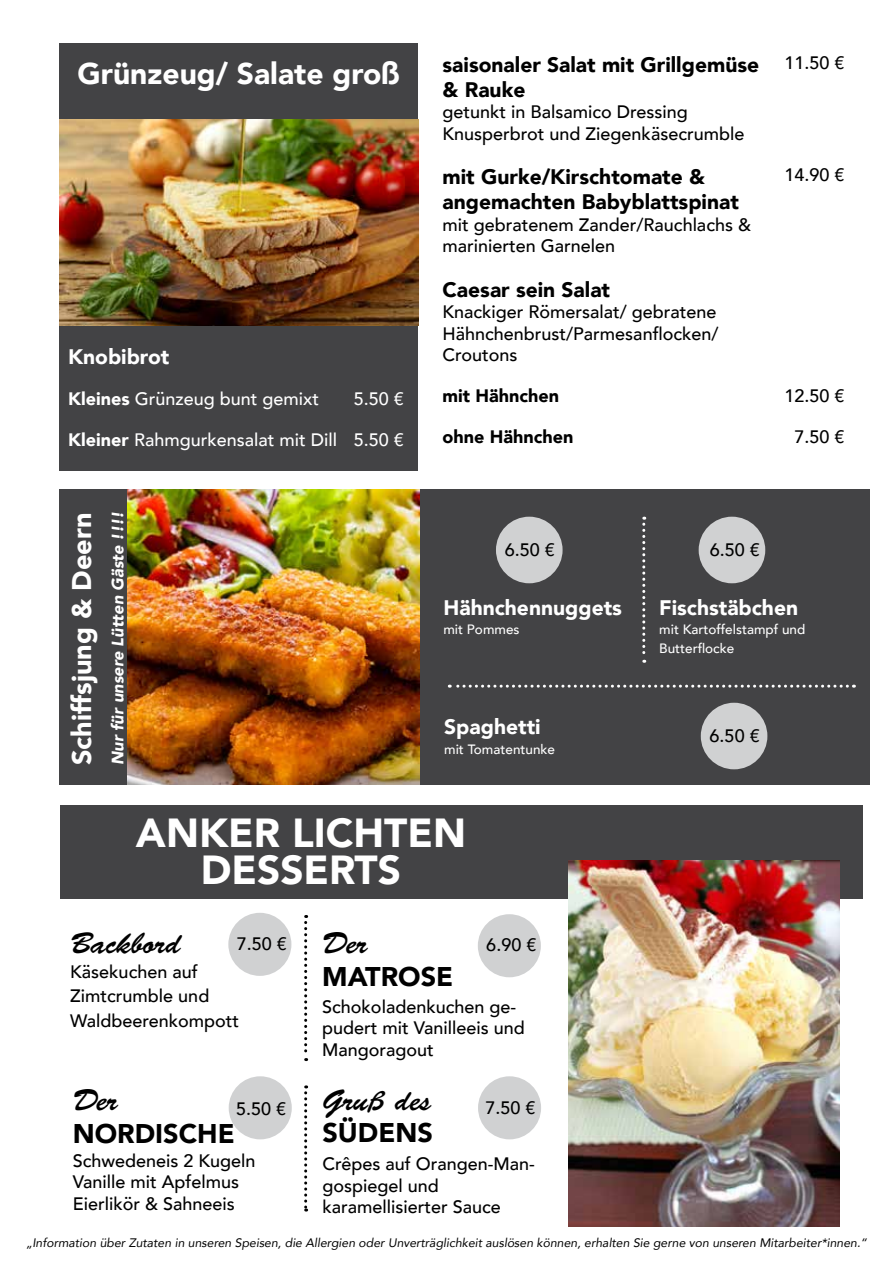
<style>
.page{position:relative;width:893px;height:1263px;background:#fff}
.page>*{position:absolute;margin:0;border:0;box-sizing:border-box;transform-origin:0 0}
.t1{font:900 40.5px/36.6px "Avenir";color:#fff;text-align:center}
.t2{font:30px "Brush Script Std";color:#000}
.t3{font:900 30px "Avenir";color:#fff}
.t4{font:900 27px "Avenir";color:#000}
.t5{font:900 27px "Avenir";color:#fff}
.t6{font:900 21px/25.2px "Avenir";color:#000}
.t7{font:900 21px "Avenir";color:#fff}
.t8{font:500 18px/21.6px "Avenir";color:#000}
.t9{font:500 18px "Avenir";color:#fff}
.t10{font:900 18px "Avenir";color:#000}
.t11{font:italic 900 16.5px "Avenir";letter-spacing:-.005em;color:#fff}
.t12{font:500 13.5px/19.2px "Avenir";color:#fff}
.t13{font:italic 12.3px "Avenir";color:#000}
.s1{font-weight:900}
</style>
<div class="page">
<div style="left:60px;top:805px;width:803px;height:93px;background:#434345"></div>
<svg style="left:304px;top:915px;width:3px;height:146px"></svg>
<div style="left:228px;top:913px;width:63px;height:63px;background:#d0d1d2;border-radius:50%"></div>
<div style="left:478px;top:914px;width:63px;height:63px;background:#d0d1d2;border-radius:50%"></div>
<div style="left:229px;top:1076px;width:63px;height:63px;background:#d0d1d2;border-radius:50%"></div>
<div style="left:478px;top:1076px;width:63px;height:63px;background:#d0d1d2;border-radius:50%"></div>
<img style="left:568px;top:860px;width:272px;height:366px">
<svg style="left:304px;top:1085px;width:3px;height:126px"></svg>
<div style="left:60px;top:489px;width:810px;height:295px;background:#434345"></div>
<div style="left:496px;top:517px;width:67px;height:66px;background:#d0d1d2;border-radius:50%"></div>
<div style="left:699px;top:517px;width:66px;height:66px;background:#d0d1d2;border-radius:50%"></div>
<div style="left:701px;top:703px;width:66px;height:66px;background:#d0d1d2;border-radius:50%"></div>
<img style="left:128px;top:489px;width:291px;height:295px">
<svg style="left:642px;top:517px;width:3px;height:146px"></svg>
<svg style="left:449px;top:685px;width:398px;height:3px"></svg>
<div style="left:60px;top:44px;width:358px;height:427px;background:#434345"></div>
<img style="left:60px;top:119px;width:358px;height:206px">
<h2 class="t3" style="left:77px;top:48px;width:324px">Grünzeug/ Salate groß</h2>
<p class="t6" style="left:443px;top:51px;width:318px">saisonaler Salat mit Grillgemüse &amp; Rauke</p>
<p class="t8" style="left:443px;top:100px;width:303px">getunkt in Balsamico Dressing<br>Knusperbrot und Ziegenkäsecrumble</p>
<p class="t6" style="left:443px;top:164px;width:298px">mit Gurke/Kirschtomate &amp; angemachten Babyblattspinat</p>
<p class="t8" style="left:443px;top:213px;width:310px">mit gebratenem Zander/Rauchlachs &amp; marinierten Garnelen</p>
<p class="t8" style="left:784px;top:51px;width:62px">11.50 €</p>
<p class="t8" style="left:784px;top:163px;width:62px">14.90 €</p>
<p class="t7" style="left:68px;top:339px;width:103px">Knobibrot</p>
<p class="t9" style="left:68px;top:383px;width:253px"><span class="s1">Kleines</span> Grünzeug bunt gemixt</p>
<p class="t9" style="left:354px;top:383px;width:52px">5.50 €</p>
<p class="t9" style="left:68px;top:425px;width:337px"><span class="s1">Kleiner</span> Rahmgurkensalat mit Dill 5.50 €</p>
<h3 class="t5" style="left:58px;top:765px;width:254px;rotate:-90deg">Schiffsjung &amp; Deern</h3>
<p class="t11" style="left:104px;top:765px;width:255px;rotate:-90deg">Nur für unsere Lütten Gäste !!!!</p>
<p class="t6" style="left:443px;top:276px;width:169px">Caesar sein Salat</p>
<p class="t8" style="left:443px;top:300px;width:277px;text-align:justify">Knackiger Römersalat/ gebratene Hähnchenbrust/Parmesanflocken/ Croutons</p>
<p class="t10" style="left:443px;top:381px;width:118px">mit Hähnchen</p>
<p class="t8" style="left:784px;top:384px;width:62px">12.50 €</p>
<p class="t10" style="left:443px;top:422px;width:132px">ohne Hähnchen</p>
<p class="t8" style="left:794px;top:425px;width:52px">7.50 €</p>
<p class="t8" style="left:505px;top:538px;width:52px">6.50 €</p>
<p class="t8" style="left:710px;top:538px;width:52px">6.50 €</p>
<p class="t7" style="left:443px;top:589px;width:180px">Hähnchennuggets</p>
<p class="t12" style="left:443px;top:619px;width:78px">mit Pommes</p>
<p class="t7" style="left:444px;top:709px;width:98px">Spaghetti</p>
<p class="t12" style="left:444px;top:738px;width:112px">mit Tomatentunke</p>
<p class="t7" style="left:659px;top:589px;width:140px">Fischstäbchen</p>
<p class="t12" style="left:659px;top:619px;width:148px">mit Kartoffelstampf und<br>Butterflocke</p>
<p class="t8" style="left:710px;top:724px;width:52px">6.50 €</p>
<h1 class="t1" style="left:136px;top:813px;width:331px">ANKER LICHTEN<br>DESSERTS</h1>
<h2 class="t2" style="left:322px;top:927px;width:47px">Der</h2>
<h3 class="t4" style="left:322px;top:953px;width:132px">MATROSE</h3>
<p class="t8" style="left:322px;top:995px;width:204px">Schokoladenkuchen ge&shy;pudert mit Vanilleeis und<br>Mangoragout</p>
<h2 class="t2" style="left:70px;top:927px;width:112px">Backbord</h2>
<p class="t8" style="left:70px;top:958px;width:170px;line-height:24.6px">Käsekuchen auf<br>Zimtcrumble und<br>Waldbeerenkompott</p>
<p class="t8" style="left:237px;top:931px;width:52px">7.50 €</p>
<p class="t8" style="left:486px;top:933px;width:52px">6.90 €</p>
<h2 class="t2" style="left:73px;top:1084px;width:47px">Der</h2>
<h3 class="t4" style="left:73px;top:1110px;width:163px">NORDISCHE</h3>
<p class="t8" style="left:73px;top:1148px;width:184px">Schwedeneis 2 Kugeln<br>Vanille mit Apfelmus<br>Eierlikör &amp; Sahneeis</p>
<h2 class="t2" style="left:236px;top:1083px;width:197px"><sub>5.50</sub> <sub>€</sub> Gruß des</h2>
<h3 class="t4" style="left:322px;top:1110px;width:112px">SÜDENS</h3>
<p class="t8" style="left:322px;top:1152px;width:214px">Crêpes auf Orangen-Man&shy;gospiegel und karamellisierter Sauce</p>
<p class="t8" style="left:486px;top:1096px;width:52px">7.50 €</p>
<p class="t13" style="left:26px;top:1235px;width:842px">„Information über Zutaten in unseren Speisen, die Allergien oder Unverträglichkeit auslösen können, erhalten Sie gerne von unseren Mitarbeiter*innen.“</p>
</div>
